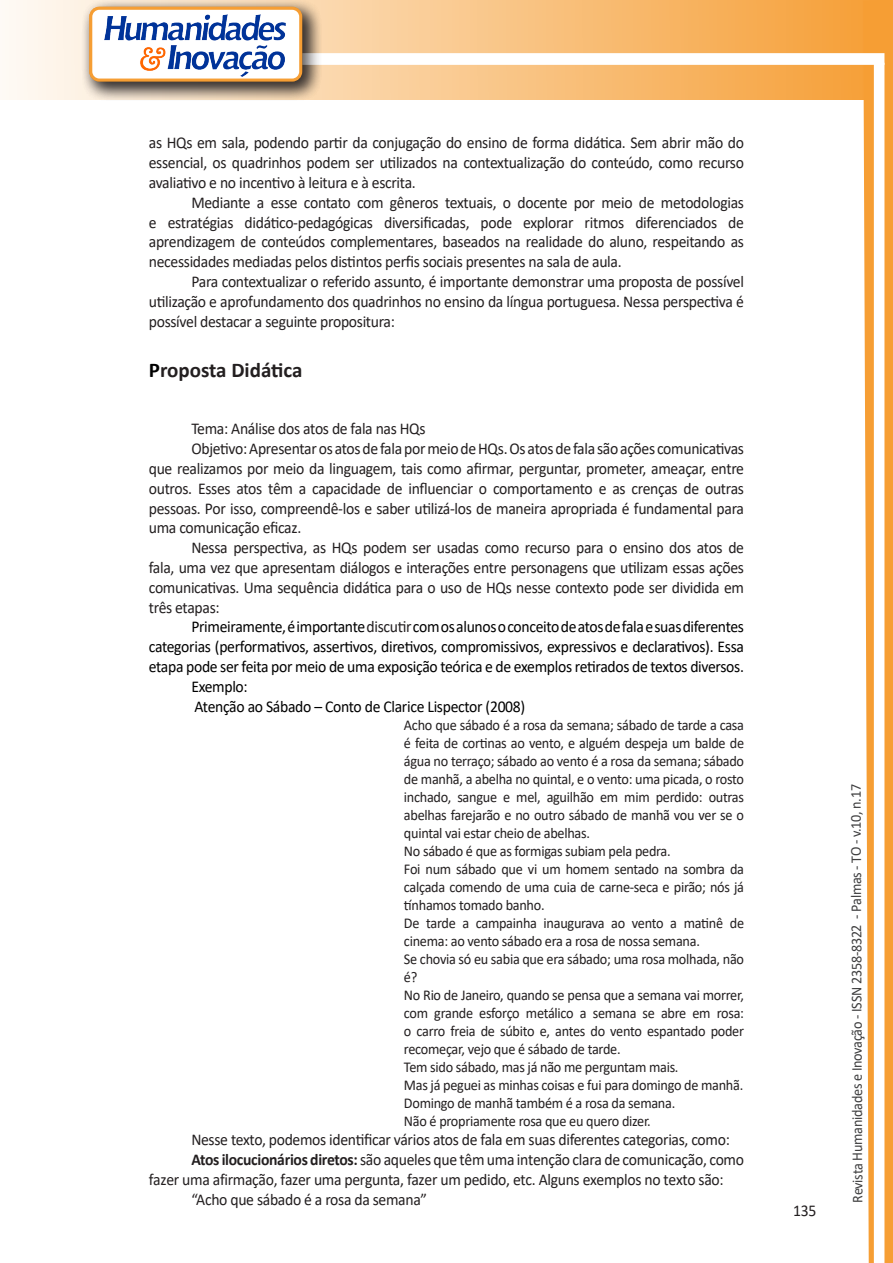
<style>
.page{position:relative;width:893px;height:1263px;background:#fff}
.page>*{position:absolute;margin:0;border:0;box-sizing:border-box;transform-origin:0 0}
.Titulo_2{font:700 21px "Calibri";color:#231f20}
.texto{font:16.5px/19.8px "Calibri";letter-spacing:-.02em;color:#231f20;text-align:justify;scale:.95 1}
.texto-2{font:16.5px/19.8px "Calibri";letter-spacing:-.02em;color:#000;text-align:justify;scale:.95 1}
.citacao{font:15px/18px "Calibri";letter-spacing:-.02em;color:#231f20;text-align:justify;scale:.95 1}
.t1{font:15px "Calibri";letter-spacing:-.025em;color:#3e3e3f;scale:.95 1}
.s1{color:#000}
.s2{color:#231f20}
.s3{font-weight:700}
</style>
<div class="page">
<svg style="left:5px;top:0;width:858px;height:100px;background:#f9c484"></svg>
<div style="left:302px;top:53px;width:582px;height:12px;background:#fff;border:2px solid #fff"></div>
<svg style="left:863px;top:0;width:30px;height:1263px"></svg>
<div style="left:81px;top:0;width:241px;height:102px;background:#231f20;opacity:.75"></div>
<div style="left:91px;top:8px;width:210px;height:72px;background:#fff;border-radius:9px"></div>
<img style="left:104px;top:14px;width:181px;height:62px">
<div style="left:89px;top:7px;width:213px;height:75px;border:3px solid #f69e34;border-radius:9px"></div>
<p class="texto" style="left:149px;top:133px;width:628px">as HQs em sala, podendo partir da conjugação do ensino de forma didática. Sem abrir mão do essencial, os quadrinhos podem ser utilizados na contextualização do conteúdo, como recurso avaliativo e no incentivo à leitura e à escrita.</p>
<p class="texto" style="left:149px;top:192px;width:628px;text-indent:43px">Mediante a esse contato com gêneros textuais, o docente por meio de metodologias e estratégias didático-pedagógicas diversificadas, pode explorar ritmos diferenciados de aprendizagem de conteúdos complementares, baseados na realidade do aluno, respeitando as necessidades mediadas pelos distintos perfis sociais presentes na sala de aula.</p>
<p class="texto" style="left:149px;top:271px;width:628px;text-indent:43px">Para contextualizar o referido assunto, é importante demonstrar uma proposta de possível utilização e aprofundamento dos quadrinhos no ensino da língua portuguesa. Nessa perspectiva é possível destacar a seguinte propositura:</p>
<p class="Titulo_2" style="left:149px;top:355px;width:155px"><span class="s1">P</span>roposta Didática</p>
<p class="texto" style="left:191px;top:419px;width:248px">Tema: Análise dos atos de fala nas HQs</p>
<p class="texto" style="left:149px;top:438px;width:628px;text-indent:43px">Objetivo: Apresentar os atos de fala por meio de HQs. Os atos de fala são ações comunicativas que realizamos por meio da linguagem, tais como afirmar, perguntar, prometer, ameaçar, entre outros. Esses atos têm a capacidade de influenciar o comportamento e as crenças de outras pessoas. Por isso, compreendê-los e saber utilizá-los de maneira apropriada é fundamental para uma comunicação eficaz.</p>
<p class="texto" style="left:149px;top:537px;width:628px;text-indent:43px">Nessa perspectiva, as HQs podem ser usadas como recurso para o ensino dos atos de fala, uma vez que apresentam diálogos e interações entre personagens que utilizam essas ações comunicativas. Uma sequência didática para o uso de HQs nesse contexto pode ser dividida em três etapas:</p>
<p class="texto-2" style="left:149px;top:617px;width:628px;text-indent:43px">Primeiramente, é importante <span class="s2">discutir</span> com os alunos o conceito de atos de fala e suas diferentes categorias (performativos, assertivos, diretivos, compromissivos, expressivos e declarativos). Essa etapa pode ser feita por meio de uma exposição teórica e de exemplos retirados de textos diversos.</p>
<p class="texto-2" style="left:191px;top:676px;width:61px">Exemplo:</p>
<p class="texto-2" style="left:195px;top:696px;width:350px">Atenção ao Sábado – Conto de Clarice Lispector (2008)</p>
<p class="citacao" style="left:404px;top:715px;width:360px">Acho que sábado é a rosa da semana; sábado de tarde a casa é feita de cortinas ao vento, e alguém despeja um balde de água no terraço; sábado ao vento é a rosa da semana; sábado de manhã, a abelha no quintal, e o vento: uma picada, o rosto inchado, sangue e mel, aguilhão em mim perdido: outras abelhas farejarão e no outro sábado de manhã vou ver se o quintal vai estar cheio de abelhas.</p>
<p class="citacao" style="left:404px;top:841px;width:282px">No sábado é que as formigas subiam pela pedra.</p>
<p class="citacao" style="left:404px;top:859px;width:360px">Foi num sábado que vi um homem sentado na sombra da calçada comendo de uma cuia de carne-seca e pirão; nós já tínhamos tomado banho.</p>
<p class="citacao" style="left:404px;top:913px;width:359px">De tarde a campainha inaugurava ao vento a matinê de cinema: ao vento sábado era a rosa de nossa semana.</p>
<p class="citacao" style="left:404px;top:949px;width:359px">Se chovia só eu sabia que era sábado; uma rosa molhada, não é?</p>
<p class="citacao" style="left:404px;top:985px;width:360px">No Rio de Janeiro, quando se pensa que a semana vai morrer, com grande esforço metálico a semana se abre em rosa: o carro freia de súbito e, antes do vento espantado poder recomeçar, vejo que é sábado de tarde.</p>
<p class="citacao" style="left:404px;top:1057px;width:291px">Tem sido sábado, mas já não me perguntam mais.</p>
<p class="citacao" style="left:404px;top:1075px;width:359px">Mas já peguei as minhas coisas e fui para domingo de manhã.</p>
<p class="citacao" style="left:404px;top:1093px;width:287px">Domingo de manhã também é a rosa da semana.</p>
<p class="citacao" style="left:404px;top:1111px;width:261px">Não é propriamente rosa que eu quero dizer.</p>
<p class="texto" style="left:191px;top:1130px;width:568px">Nesse texto, podemos identificar vários atos de fala em suas diferentes categorias, como:</p>
<p class="texto" style="left:149px;top:1149px;width:628px;text-indent:43px"><span class="s3">Atos ilocucionários diretos:</span> são aqueles que têm uma intenção clara de comunicação, como fazer uma afirmação, fazer uma pergunta, fazer um pedido, etc. Alguns exemplos no texto são:</p>
<p class="texto" style="left:191px;top:1189px;width:250px">“Acho que sábado é a rosa da semana”</p>
<p class="texto" style="left:793px;top:1200px;width:26px">135</p>
<p class="t1" style="left:846px;top:1203px;width:442px;rotate:-90deg">Revista Humanidades e Inovação - ISSN 2358-8322 - Palmas - TO - v.10, n.17</p>
</div>
